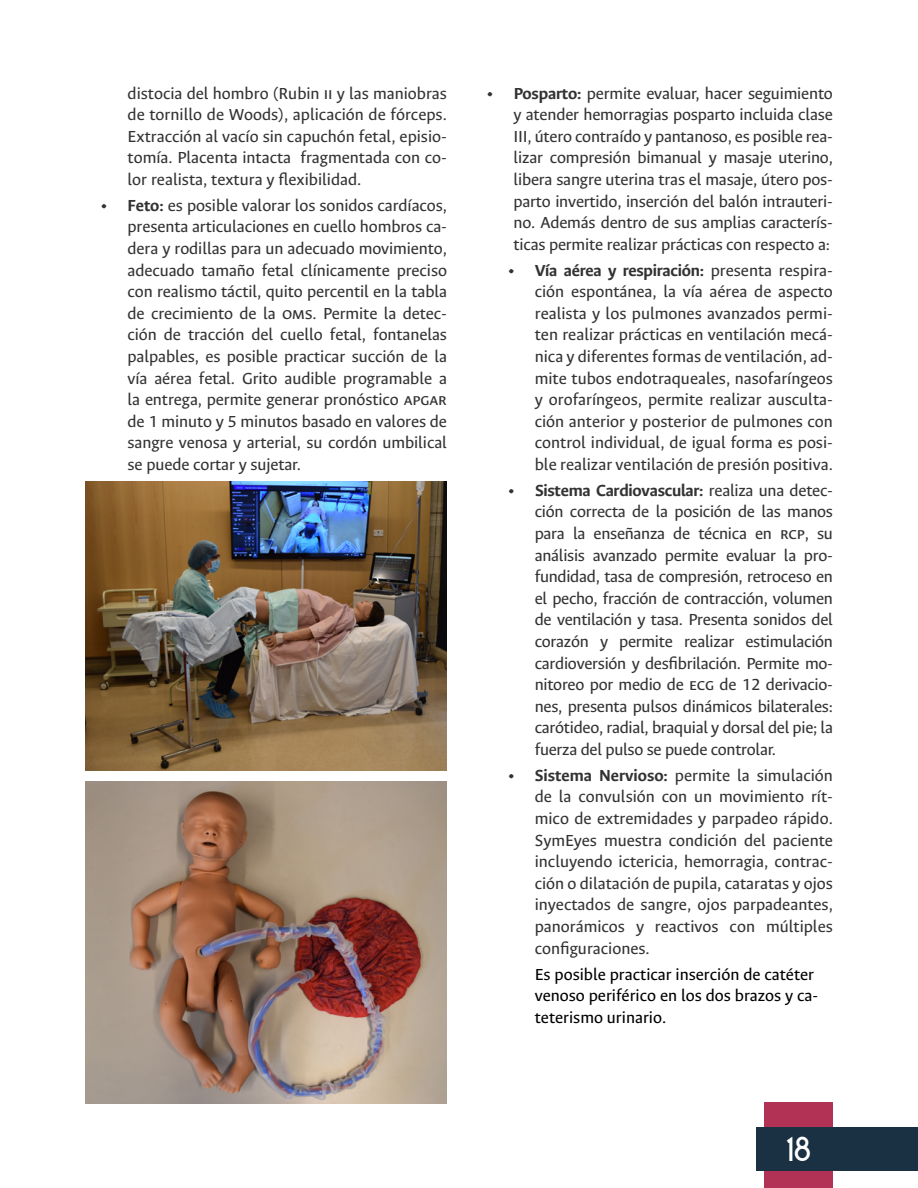
<style>
.page{position:relative;width:918px;height:1188px;background:#fff}
.page>*{position:absolute;margin:0;border:0;box-sizing:border-box;transform-origin:0 0}
.t1{font:30px "Brassfield";color:#fff}
.t2{font:18px/21.6px "Ancizar Sans";letter-spacing:-.005em;color:#333;text-align:justify}
.t3{font:18px/21.6px "Ancizar Sans";color:#000}
.s1{font-weight:700}
</style>
<div class="page">
<div style="left:765px;top:1103px;width:68px;height:85px;background:#b23256"></div>
<div style="left:756px;top:1127px;width:162px;height:44px;background:#193142"></div>
<img style="left:85px;top:482px;width:362px;height:289px">
<img style="left:85px;top:781px;width:362px;height:323px">
<p class="t2" style="left:128px;top:82px;width:321px">distocia del hombro (Rubin II y las maniobras de tornillo de Woods), aplicación de fórceps.<br>Extracción al vacío sin capuchón fetal, episio&shy;tomía. Placenta intacta fragmentada con co&shy;lor realista, textura y flexibilidad.</p>
<p class="t2" style="left:128px;top:194px;width:321px;text-align:left;text-indent:-27px"><span class="s1">• Feto:</span> es posible valorar los sonidos cardíacos, presenta articulaciones en cuello hombros ca&shy;dera y rodillas para un adecuado movimiento, adecuado tamaño fetal clínicamente preciso con realismo táctil, quito percentil en la tabla de crecimiento de la OMS. Permite la detec&shy;ción de tracción del cuello fetal, fontanelas palpables, es posible practicar succión de la vía aérea fetal. Grito audible programable a la entrega, permite generar pronóstico APGAR de 1 minuto y 5 minutos basado en valores de sangre venosa y arterial, su cordón umbilical se puede cortar y sujetar.</p>
<p class="t2" style="left:514px;top:82px;width:321px;text-indent:-27px"><span class="s1">• Posparto:</span> permite evaluar, hacer seguimiento y atender hemorragias posparto incluida clase III, útero contraído y pantanoso, es posible rea&shy;lizar compresión bimanual y masaje uterino, libera sangre uterina tras el masaje, útero pos&shy;parto invertido, inserción del balón intrauteri&shy;no. Además dentro de sus amplias caracterís&shy;ticas permite realizar prácticas con respecto a:</p>
<p class="t2" style="left:535px;top:259px;width:300px;text-indent:-27px"><span class="s1">• Vía aérea y respiración:</span> presenta respira&shy;ción espontánea, la vía aérea de aspecto realista y los pulmones avanzados permi&shy;ten realizar prácticas en ventilación mecá&shy;nica y diferentes formas de ventilación, ad&shy;mite tubos endotraqueales, nasofaríngeos y orofaríngeos, permite realizar ausculta&shy;ción anterior y posterior de pulmones con control individual, de igual forma es posi&shy;ble realizar ventilación de presión positiva.</p>
<p class="t2" style="left:535px;top:480px;width:300px;text-indent:-27px"><span class="s1">• Sistema Cardiovascular:</span> realiza una detec&shy;ción correcta de la posición de las manos para la enseñanza de técnica en RCP, su análisis avanzado permite evaluar la pro&shy;fundidad, tasa de compresión, retroceso en el pecho, fracción de contracción, volumen de ventilación y tasa. Presenta sonidos del corazón y permite realizar estimulación cardioversión y desfibrilación. Permite mo&shy;nitoreo por medio de ECG de 12 derivacio&shy;nes, presenta pulsos dinámicos bilaterales: carótideo, radial, braquial y dorsal del pie; la fuerza del pulso se puede controlar.</p>
<p class="t2" style="left:535px;top:765px;width:300px;text-indent:-27px"><span class="s1">• Sistema Nervioso:</span> permite la simulación de la convulsión con un movimiento rít&shy;mico de extremidades y parpadeo rápido.<br>SymEyes muestra condición del paciente incluyendo ictericia, hemorragia, contrac&shy;ción o dilatación de pupila, cataratas y ojos inyectados de sangre, ojos parpadeantes, panorámicos y reactivos con múltiples configuraciones.</p>
<p class="t3" style="left:535px;top:963px;width:285px">Es posible practicar inserción de catéter venoso periférico en los dos brazos y ca&shy;teterismo urinario.</p>
<h1 class="t1" style="left:786px;top:1137px;width:27px">18</h1>
</div>
